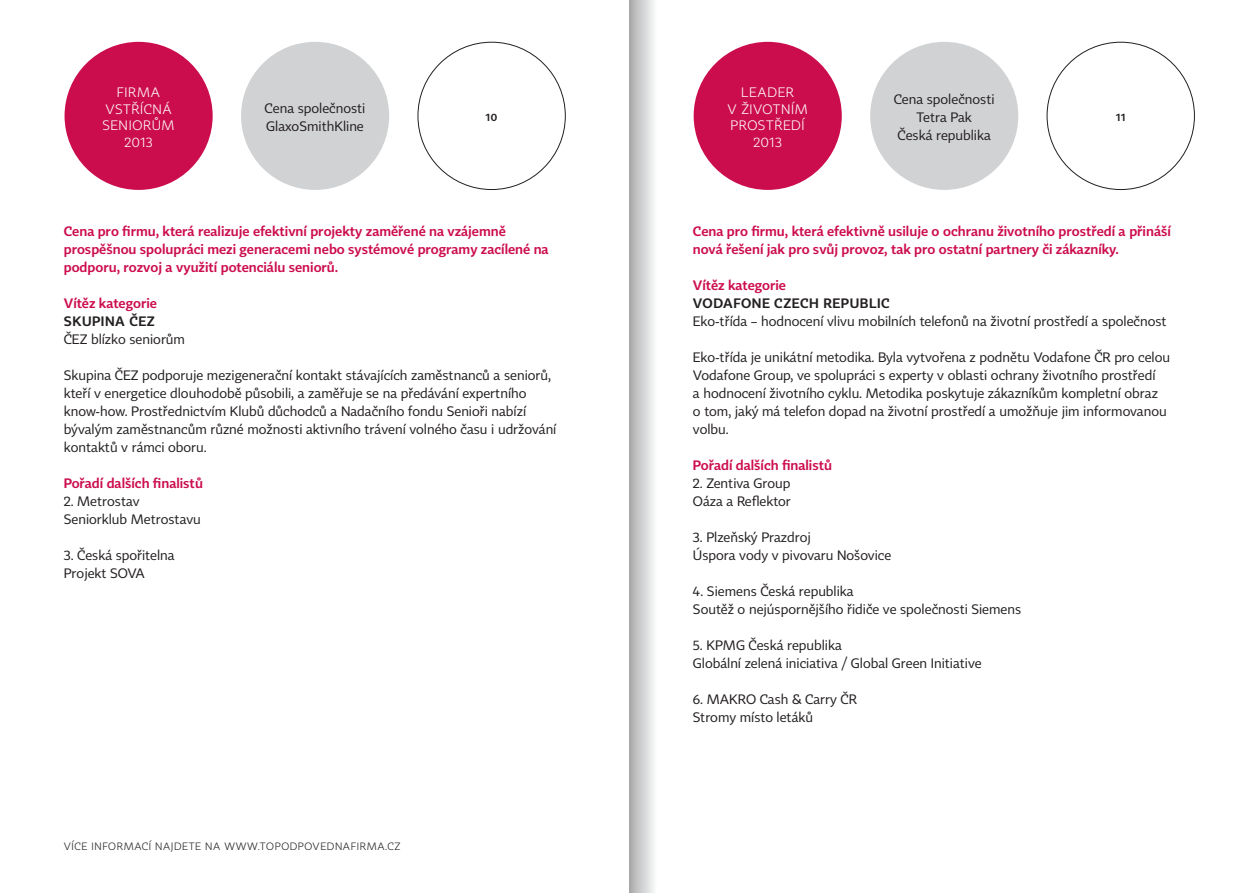
<style>
.page{position:relative;width:1259px;height:893px;background:#fff}
.page>*{position:absolute;margin:0;border:0;box-sizing:border-box;transform-origin:0 0}
.text{font:13.5px/18px "Tabac Sans";color:#231f20}
.projekt{font:300 13.5px/18px "Tabac Sans";color:#cc0d4d}
.samolepky{font:300 13.5px/16.5px "Tabac Sans";letter-spacing:.045em;color:#fff;text-align:center}
.vitez{font:300 13.5px "Tabac Sans";letter-spacing:.04em;color:#231f20}
.text-2{font:300 10.5px "Tabac Sans";letter-spacing:.06em;color:#231f20}
.text-3{font:300 10.5px "Tabac Sans";color:#231f20}
</style>
<div class="page">
<svg style="left:629px;top:0;width:25px;height:893px;background:#c8c8c9"></svg>
<div style="left:870px;top:42px;width:148px;height:148px;background:#d1d2d4;border-radius:50%"></div>
<div style="left:693px;top:42px;width:149px;height:148px;background:#cc0d4d;border-radius:50%"></div>
<div style="left:241px;top:42px;width:148px;height:148px;background:#d1d2d4;border-radius:50%"></div>
<div style="left:65px;top:42px;width:148px;height:148px;background:#cc0d4d;border-radius:50%"></div>
<p class="samolepky" style="left:102px;top:84px;width:74px">FIRMA<br>VSTŘÍCNÁ<br>SENIORŮM<br>2013</p>
<p class="text" style="left:265px;top:99px;width:102px">Cena společnosti<br>GlaxoSmithKline</p>
<p class="samolepky" style="left:727px;top:84px;width:82px">LEADER<br>V ŽIVOTNÍM<br>PROSTŘEDÍ<br>2013</p>
<p class="text" style="left:893px;top:90px;width:102px;text-align:center">Cena společnosti<br>Tetra Pak<br>Česká republika</p>
<p class="text-3" style="left:486px;top:111px;width:13px">10</p>
<p class="text-3" style="left:1116px;top:111px;width:11px">11</p>
<p class="projekt" style="left:64px;top:222px;width:486px">Cena pro firmu, která realizuje efektivní projekty zaměřené na vzájemně prospěšnou spolupráci mezi generacemi nebo systémové programy zacílené na podporu, rozvoj a využití potenciálu seniorů.</p>
<p class="projekt" style="left:64px;top:294px;width:95px">Vítěz kategorie</p>
<p class="vitez" style="left:64px;top:313px;width:92px">SKUPINA ČEZ</p>
<p class="text" style="left:64px;top:331px;width:123px">ČEZ blízko seniorům</p>
<p class="text" style="left:64px;top:367px;width:494px">Skupina ČEZ podporuje mezigenerační kontakt stávajících zaměstnanců a seniorů, kteří v energetice dlouhodobě působili, a zaměřuje se na předávání expertního know-how. Prostřednictvím Klubů důchodců a Nadačního fondu Senioři nabízí bývalým zaměstnancům různé možnosti aktivního trávení volného času i udržování kontaktů v rámci oboru.</p>
<p class="projekt" style="left:64px;top:474px;width:141px">Pořadí dalších finalistů</p>
<p class="text" style="left:64px;top:493px;width:77px">2. Metrostav</p>
<p class="text" style="left:64px;top:511px;width:138px">Seniorklub Metrostavu</p>
<p class="text" style="left:64px;top:547px;width:112px">3. Česká spořitelna</p>
<p class="text" style="left:64px;top:565px;width:83px">Projekt SOVA</p>
<p class="text-2" style="left:64px;top:840px;width:338px">VÍCE INFORMACÍ NAJDETE NA WWW.TOPODPOVEDNAFIRMA.CZ</p>
<p class="projekt" style="left:693px;top:222px;width:479px">Cena pro firmu, která efektivně usiluje o ochranu životního prostředí a přináší nová řešení jak pro svůj provoz, tak pro ostatní partnery či zákazníky.</p>
<p class="projekt" style="left:693px;top:276px;width:95px">Vítěz kategorie</p>
<p class="vitez" style="left:693px;top:295px;width:198px">VODAFONE CZECH REPUBLIC</p>
<p class="text" style="left:693px;top:313px;width:475px">Eko-třída – hodnocení vlivu mobilních telefonů na životní prostředí a společnost</p>
<p class="text" style="left:693px;top:349px;width:479px">Eko-třída je unikátní metodika. Byla vytvořena z podnětu Vodafone ČR pro celou Vodafone Group, ve spolupráci s experty v oblasti ochrany životního prostředí<br>a hodnocení životního cyklu. Metodika poskytuje zákazníkům kompletní obraz<br>o tom, jaký má telefon dopad na životní prostředí a umožňuje jim informovanou volbu.</p>
<p class="projekt" style="left:693px;top:456px;width:141px">Pořadí dalších finalistů</p>
<p class="text" style="left:693px;top:475px;width:99px">2. Zentiva Group</p>
<p class="text" style="left:693px;top:493px;width:100px">Oáza a Reflektor</p>
<p class="text" style="left:693px;top:529px;width:120px">3. Plzeňský Prazdroj</p>
<p class="text" style="left:693px;top:547px;width:200px">Úspora vody v pivovaru Nošovice</p>
<p class="text" style="left:693px;top:583px;width:162px">4. Siemens Česká republika</p>
<p class="text" style="left:693px;top:601px;width:330px">Soutěž o nejúspornějšího řidiče ve společnosti Siemens</p>
<p class="text" style="left:693px;top:637px;width:150px">5. KPMG Česká republika</p>
<p class="text" style="left:693px;top:655px;width:290px">Globální zelená iniciativa / Global Green Initiative</p>
<p class="text" style="left:693px;top:691px;width:165px">6. MAKRO Cash &amp; Carry ČR</p>
<p class="text" style="left:693px;top:709px;width:122px">Stromy místo letáků</p>
</div>
